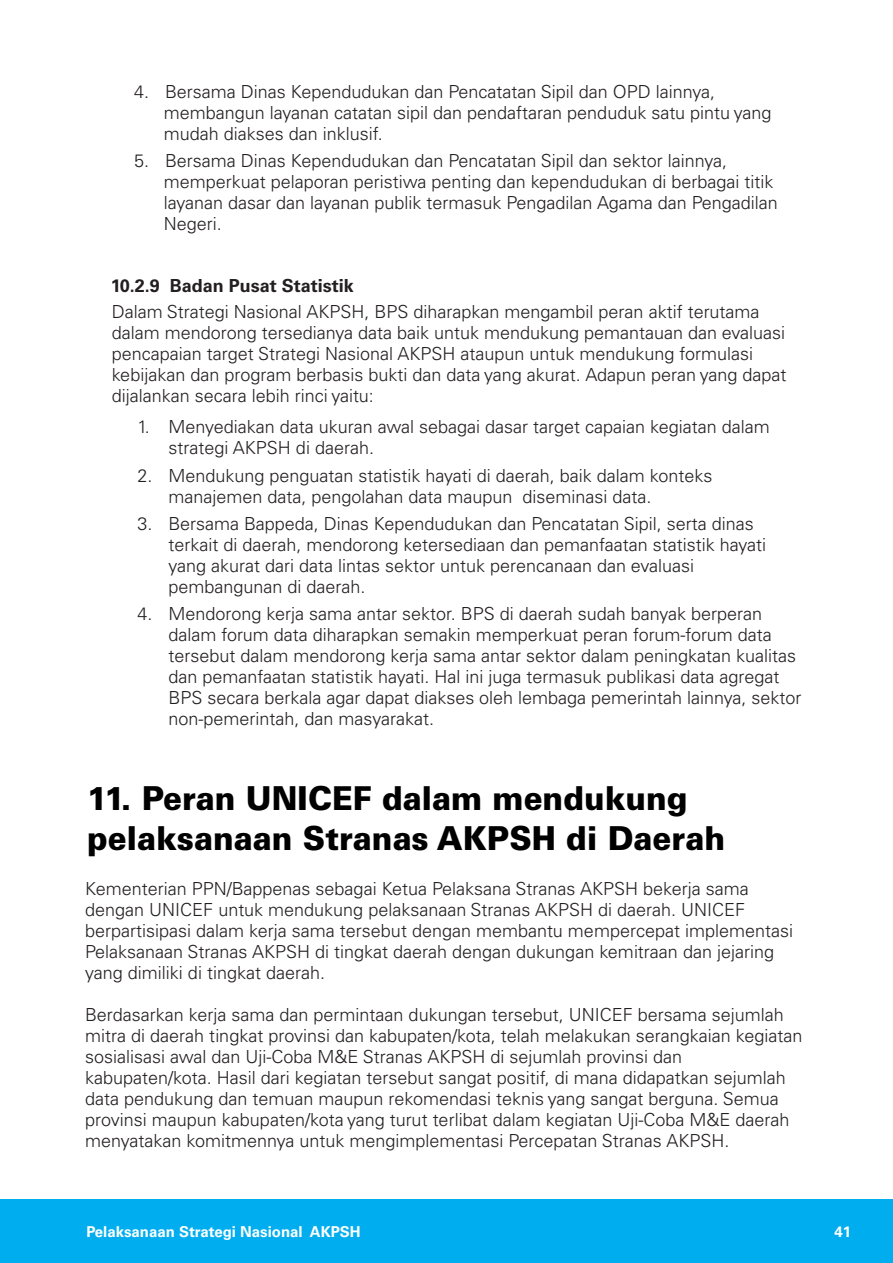
<style>
.page{position:relative;width:893px;height:1263px;background:#fff}
.page>*{position:absolute;margin:0;border:0;box-sizing:border-box;transform-origin:0 0}
.t1{font:900 33px/39.6px "Univers LT Pro 75";color:#000;scale:.94 1}
.t2{font:300 18px/21px "Univers LT Pro 45";color:#231f20}
.t3{font:700 18px "Univers LT Pro 65";color:#231f20}
.t4{font:700 15px "Univers LT Pro 65";color:#fff}
</style>
<div class="page">
<div style="left:0;top:1199px;width:893px;height:64px;background:#00aeef"></div>
<p class="t2" style="left:164px;top:81px;width:609px;text-indent:-30px">4. Bersama Dinas Kependudukan dan Pencatatan Sipil dan OPD lainnya, membangun layanan catatan sipil dan pendaftaran penduduk satu pintu yang mudah diakses dan inklusif.</p>
<p class="t2" style="left:164px;top:150px;width:616px;text-indent:-30px">5. Bersama Dinas Kependudukan dan Pencatatan Sipil dan sektor lainnya, memperkuat pelaporan peristiwa penting dan kependudukan di berbagai titik layanan dasar dan layanan publik termasuk Pengadilan Agama dan Pengadilan Negeri.</p>
<p class="t3" style="left:111px;top:275px;width:245px">10.2.9 Badan Pusat Statistik</p>
<p class="t2" style="left:112px;top:301px;width:676px">Dalam Strategi Nasional AKPSH, BPS diharapkan mengambil peran aktif terutama dalam mendorong tersedianya data baik untuk mendukung pemantauan dan evaluasi pencapaian target Strategi Nasional AKPSH ataupun untuk mendukung formulasi kebijakan dan program berbasis bukti dan data yang akurat. Adapun peran yang dapat dijalankan secara lebih rinci yaitu:</p>
<p class="t2" style="left:168px;top:416px;width:603px;text-indent:-31px">1. Menyediakan data ukuran awal sebagai dasar target capaian kegiatan dalam strategi AKPSH di daerah.</p>
<p class="t2" style="left:168px;top:465px;width:546px;text-indent:-31px">2. Mendukung penguatan statistik hayati di daerah, baik dalam konteks manajemen data, pengolahan data maupun diseminasi data.</p>
<p class="t2" style="left:168px;top:513px;width:599px;text-indent:-31px">3. Bersama Bappeda, Dinas Kependudukan dan Pencatatan Sipil, serta dinas terkait di daerah, mendorong ketersediaan dan pemanfaatan statistik hayati yang akurat dari data lintas sektor untuk perencanaan dan evaluasi pembangunan di daerah.</p>
<p class="t2" style="left:168px;top:603px;width:635px;text-indent:-31px">4. Mendorong kerja sama antar sektor. BPS di daerah sudah banyak berperan dalam forum data diharapkan semakin memperkuat peran forum-forum data tersebut dalam mendorong kerja sama antar sektor dalam peningkatan kualitas dan pemanfaatan statistik hayati. Hal ini juga termasuk publikasi data agregat BPS secara berkala agar dapat diakses oleh lembaga pemerintah lainnya, sektor non-pemerintah, dan masyarakat.</p>
<h1 class="t1" style="left:87px;top:778px;width:680px">11. Peran UNICEF dalam mendukung pelaksanaan Stranas AKPSH di Daerah</h1>
<p class="t2" style="left:85px;top:878px;width:709px">Kementerian PPN/Bappenas sebagai Ketua Pelaksana Stranas AKPSH bekerja sama dengan UNICEF untuk mendukung pelaksanaan Stranas AKPSH di daerah. UNICEF berpartisipasi dalam kerja sama tersebut dengan membantu mempercepat implementasi Pelaksanaan Stranas AKPSH di tingkat daerah dengan dukungan kemitraan dan jejaring yang dimiliki di tingkat daerah.</p>
<p class="t2" style="left:85px;top:1004px;width:719px">Berdasarkan kerja sama dan permintaan dukungan tersebut, UNICEF bersama sejumlah mitra di daerah tingkat provinsi dan kabupaten/kota, telah melakukan serangkaian kegiatan sosialisasi awal dan Uji-Coba M&amp;E Stranas AKPSH di sejumlah provinsi dan kabupaten/kota. Hasil dari kegiatan tersebut sangat positif, di mana didapatkan sejumlah data pendukung dan temuan maupun rekomendasi teknis yang sangat berguna. Semua provinsi maupun kabupaten/kota yang turut terlibat dalam kegiatan Uji-Coba M&amp;E daerah menyatakan komitmennya untuk mengimplementasi Percepatan Stranas AKPSH.</p>
<p class="t4" style="left:86px;top:1222px;width:276px">Pelaksanaan Strategi Nasional AKPSH</p>
<p class="t4" style="left:835px;top:1222px;width:18px">41</p>
</div>
